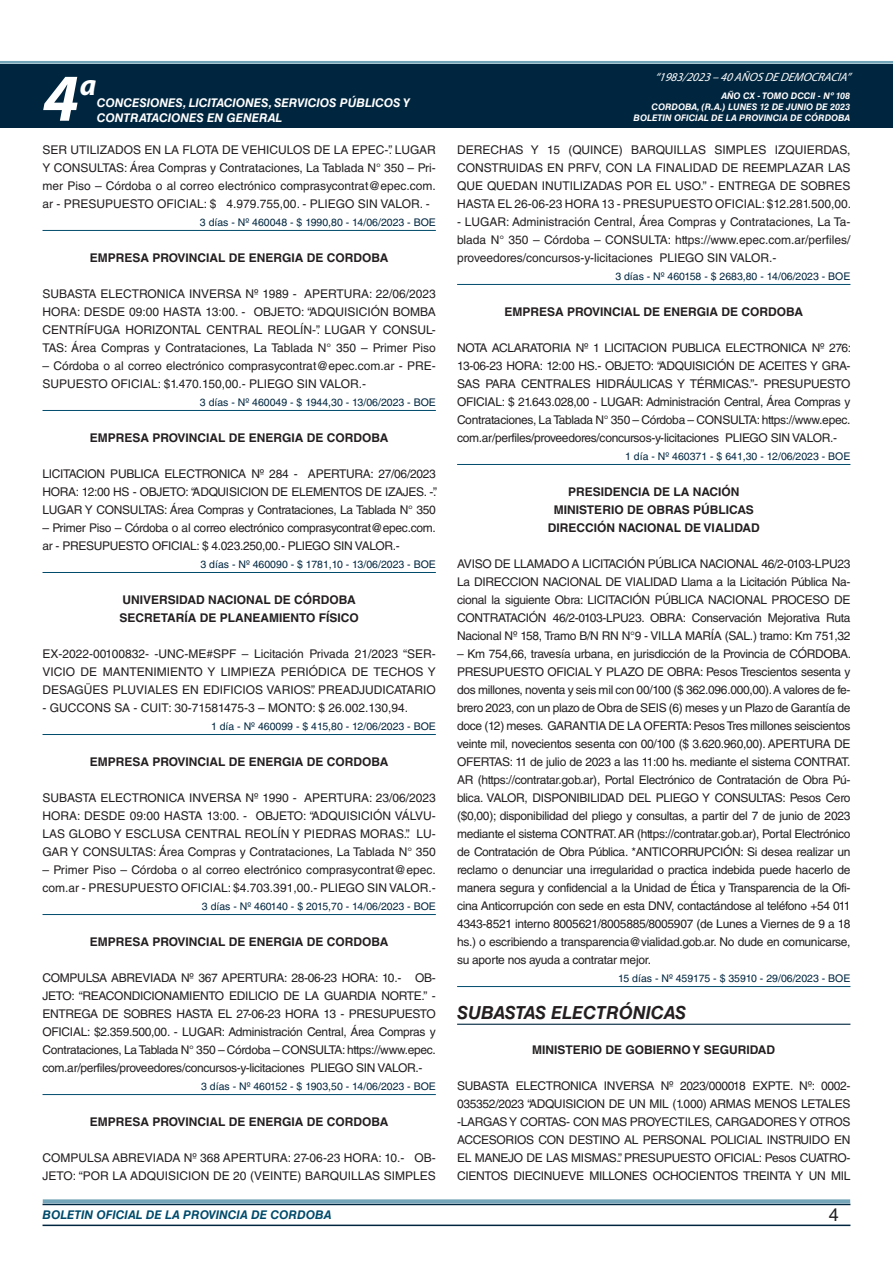
<style>
.page{position:relative;width:893px;height:1263px;background:#fff}
.page>*{position:absolute;margin:0;border:0;box-sizing:border-box;transform-origin:0 0}
.t1{font:italic 700 67.5px "Myriad Pro";color:#fff}
.t2{font:italic 700 30px "Myriad Pro";color:#fff}
.NOMBRE_DE_MINISTERIO{font:italic 700 18px "Helvetica LT Std";color:#231f20}
.t3{font:18px "Helvetica LT Std";color:#231f20}
.TEXTO_BASE{font:12px/18px "Helvetica LT Std";letter-spacing:-.01em;color:#231f20;text-align:justify}
.RESUELVE{font:700 12px "Helvetica LT Std";color:#231f20}
.t4{font:italic 700 12px/14.4px "Helvetica LT Std";color:#fff}
.t5{font:italic 700 12px "Helvetica LT Std";color:#004b6c}
.t6{font:italic 12px "Myriad Pro";color:#fff}
.FECHA_DE_VENCIMIENTO{font:10.5px "Helvetica LT Std";color:#00263f}
.t7{font:italic 700 9px/10.8px "Helvetica LT Std";color:#fff;text-align:right}
</style>
<div class="page">
<div style="left:0;top:61px;width:893px;height:6px;background:#fff;opacity:.75"></div>
<hr style="left:43px;top:1224px;width:807px;height:2px;background:#00263f">
<div style="left:42px;top:1198px;width:809px;height:8px;background:#fff;opacity:.75"></div>
<div style="left:0;top:64px;width:893px;height:64px;background:#00263f"></div>
<hr style="left:43px;top:230px;width:393px;height:1px;background:#004b6c">
<hr style="left:43px;top:410px;width:393px;height:1px;background:#004b6c">
<hr style="left:43px;top:572px;width:393px;height:1px;background:#004b6c">
<hr style="left:43px;top:734px;width:393px;height:1px;background:#004b6c">
<hr style="left:43px;top:914px;width:393px;height:1px;background:#004b6c">
<hr style="left:43px;top:1094px;width:393px;height:1px;background:#004b6c">
<hr style="left:457px;top:284px;width:393px;height:1px;background:#004b6c">
<hr style="left:457px;top:464px;width:393px;height:1px;background:#004b6c">
<hr style="left:457px;top:986px;width:393px;height:1px;background:#004b6c">
<hr style="left:457px;top:1024px;width:393px;height:1px;background:#00263f">
<h1 class="t1" style="left:43px;top:54px;width:38px">4</h1>
<h2 class="t2" style="left:80px;top:66px;width:18px">a</h2>
<p class="t4" style="left:97px;top:96px;width:315px">CONCESIONES, LICITACIONES, SERVICIOS PÚBLICOS Y<br>CONTRATACIONES EN GENERAL</p>
<p class="t6" style="left:655px;top:70px;width:197px">“ 1983/2023 – 40 AÑOS DE DEMOCRACIA”</p>
<p class="t7" style="left:651px;top:91px;width:200px">AÑO CX - TOMO DCCII - Nº 108<br>CORDOBA, (R.A.) LUNES 12 DE JUNIO DE 2023</p>
<p class="t7" style="left:634px;top:112px;width:218px">BOLETIN OFICIAL DE LA PROVINCIA DE CÓRDOBA</p>
<p class="TEXTO_BASE" style="left:43px;top:141px;width:395px">SER UTILIZADOS EN LA FLOTA DE VEHICULOS DE LA EPEC-”. LUGAR Y CONSULTAS: Área Compras y Contrataciones, La Tablada N° 350 – Pri&shy;mer Piso – Córdoba o al correo electrónico comprasycontrat@epec.com. ar - PRESUPUESTO OFICIAL: $ 4.979.755,00. - PLIEGO SIN VALOR. -</p>
<p class="FECHA_DE_VENCIMIENTO" style="left:200px;top:216px;width:237px">3 días - Nº 460048 - $ 1990,80 - 14/06/2023 - BOE</p>
<p class="RESUELVE" style="left:90px;top:250px;width:300px">EMPRESA PROVINCIAL DE ENERGIA DE CORDOBA</p>
<p class="TEXTO_BASE" style="left:43px;top:285px;width:395px">SUBASTA ELECTRONICA INVERSA Nº 1989 - APERTURA: 22/06/2023<br>HORA: DESDE 09:00 HASTA 13:00. - OBJETO: “ADQUISICIÓN BOMBA CENTRÍFUGA HORIZONTAL CENTRAL REOLÍN-”. LUGAR Y CONSUL-TAS: Área Compras y Contrataciones, La Tablada N° 350 – Primer Piso</p>
<p class="TEXTO_BASE" style="left:43px;top:357px;width:395px">– Córdoba o al correo electrónico comprasycontrat@epec.com.ar - PRE-<br>SUPUESTO OFICIAL: $1.470.150,00.- PLIEGO SIN VALOR.-</p>
<p class="FECHA_DE_VENCIMIENTO" style="left:200px;top:396px;width:237px">3 días - Nº 460049 - $ 1944,30 - 13/06/2023 - BOE</p>
<p class="RESUELVE" style="left:90px;top:430px;width:300px">EMPRESA PROVINCIAL DE ENERGIA DE CORDOBA</p>
<p class="TEXTO_BASE" style="left:43px;top:465px;width:396px">LICITACION PUBLICA ELECTRONICA Nº 284 - APERTURA: 27/06/2023<br>HORA: 12:00 HS - OBJETO: “ADQUISICION DE ELEMENTOS DE IZAJES. -”.<br>LUGAR Y CONSULTAS: Área Compras y Contrataciones, La Tablada N° 350</p>
<p class="TEXTO_BASE" style="left:43px;top:519px;width:395px">– Primer Piso – Córdoba o al correo electrónico comprasycontrat@epec.com. ar - PRESUPUESTO OFICIAL: $ 4.023.250,00.- PLIEGO SIN VALOR.-</p>
<p class="FECHA_DE_VENCIMIENTO" style="left:201px;top:558px;width:237px">3 días - Nº 460090 - $ 1781,10 - 13/06/2023 - BOE</p>
<p class="RESUELVE" style="left:123px;top:592px;width:235px">UNIVERSIDAD NACIONAL DE CÓRDOBA</p>
<p class="RESUELVE" style="left:120px;top:610px;width:241px">SECRETARÍA DE PLANEAMIENTO FÍSICO</p>
<p class="TEXTO_BASE" style="left:43px;top:645px;width:395px">EX-2022-00100832- -UNC-ME#SPF – Licitación Privada 21/2023 “SER-VICIO DE MANTENIMIENTO Y LIMPIEZA PERIÓDICA DE TECHOS Y DESAGÜES PLUVIALES EN EDIFICIOS VARIOS”. PREADJUDICATARIO</p>
<p class="TEXTO_BASE" style="left:43px;top:699px;width:367px">- GUCCONS SA - CUIT: 30-71581475-3 – MONTO: $ 26.002.130,94.</p>
<p class="FECHA_DE_VENCIMIENTO" style="left:211px;top:720px;width:226px">1 día - Nº 460099 - $ 415,80 - 12/06/2023 - BOE</p>
<p class="RESUELVE" style="left:90px;top:754px;width:300px">EMPRESA PROVINCIAL DE ENERGIA DE CORDOBA</p>
<p class="TEXTO_BASE" style="left:43px;top:789px;width:395px">SUBASTA ELECTRONICA INVERSA Nº 1990 - APERTURA: 23/06/2023<br>HORA: DESDE 09:00 HASTA 13:00. - OBJETO: “ADQUISICIÓN VÁLVU-LAS GLOBO Y ESCLUSA CENTRAL REOLÍN Y PIEDRAS MORAS.”. LU-GAR Y CONSULTAS: Área Compras y Contrataciones, La Tablada N° 350</p>
<p class="TEXTO_BASE" style="left:43px;top:861px;width:395px">– Primer Piso – Córdoba o al correo electrónico comprasycontrat@epec. com.ar - PRESUPUESTO OFICIAL: $4.703.391,00.- PLIEGO SIN VALOR.-</p>
<p class="FECHA_DE_VENCIMIENTO" style="left:202px;top:900px;width:235px">3 días - Nº 460140 - $ 2015,70 - 14/06/2023 - BOE</p>
<p class="RESUELVE" style="left:90px;top:934px;width:300px">EMPRESA PROVINCIAL DE ENERGIA DE CORDOBA</p>
<p class="TEXTO_BASE" style="left:43px;top:969px;width:395px">COMPULSA ABREVIADA Nº 367 APERTURA: 28-06-23 HORA: 10.- OB-JETO: “REACONDICIONAMIENTO EDILICIO DE LA GUARDIA NORTE.” - ENTREGA DE SOBRES HASTA EL 27-06-23 HORA 13 - PRESUPUESTO OFICIAL: $2.359.500,00. - LUGAR: Administración Central, Área Compras y Contrataciones, La Tablada N° 350 – Córdoba – CONSULTA: https://www.epec. com.ar/perfiles/proveedores/concursos-y-licitaciones PLIEGO SIN VALOR.-</p>
<p class="FECHA_DE_VENCIMIENTO" style="left:201px;top:1080px;width:236px">3 días - Nº 460152 - $ 1903,50 - 14/06/2023 - BOE</p>
<p class="RESUELVE" style="left:90px;top:1114px;width:300px">EMPRESA PROVINCIAL DE ENERGIA DE CORDOBA</p>
<p class="TEXTO_BASE" style="left:43px;top:1149px;width:395px">COMPULSA ABREVIADA Nº 368 APERTURA: 27-06-23 HORA: 10.- OB-<br>JETO: “POR LA ADQUISICION DE 20 (VEINTE) BARQUILLAS SIMPLES</p>
<p class="TEXTO_BASE" style="left:457px;top:141px;width:396px">DERECHAS Y 15 (QUINCE) BARQUILLAS SIMPLES IZQUIERDAS, CONSTRUIDAS EN PRFV, CON LA FINALIDAD DE REEMPLAZAR LAS QUE QUEDAN INUTILIZADAS POR EL USO.” - ENTREGA DE SOBRES HASTA EL 26-06-23 HORA 13 - PRESUPUESTO OFICIAL: $12.281.500,00.</p>
<p class="TEXTO_BASE" style="left:457px;top:213px;width:395px">- LUGAR: Administración Central, Área Compras y Contrataciones, La Ta&shy;blada N° 350 – Córdoba – CONSULTA: https://www.epec.com.ar/perfiles/ proveedores/concursos-y-licitaciones PLIEGO SIN VALOR.-</p>
<p class="FECHA_DE_VENCIMIENTO" style="left:615px;top:270px;width:237px">3 días - Nº 460158 - $ 2683,80 - 14/06/2023 - BOE</p>
<p class="RESUELVE" style="left:504px;top:304px;width:300px">EMPRESA PROVINCIAL DE ENERGIA DE CORDOBA</p>
<p class="TEXTO_BASE" style="left:457px;top:339px;width:395px">NOTA ACLARATORIA Nº 1 LICITACION PUBLICA ELECTRONICA Nº 276:<br>13-06-23 HORA: 12:00 HS.- OBJETO: “ADQUISICIÓN DE ACEITES Y GRA-SAS PARA CENTRALES HIDRÁULICAS Y TÉRMICAS.”- PRESUPUESTO OFICIAL: $ 21.643.028,00 - LUGAR: Administración Central, Área Compras y Contrataciones, La Tablada N° 350 – Córdoba – CONSULTA: https://www.epec. com.ar/perfiles/proveedores/concursos-y-licitaciones PLIEGO SIN VALOR.-</p>
<p class="FECHA_DE_VENCIMIENTO" style="left:625px;top:450px;width:227px">1 día - Nº 460371 - $ 641,30 - 12/06/2023 - BOE</p>
<p class="RESUELVE" style="left:568px;top:484px;width:173px">PRESIDENCIA DE LA NACIÓN</p>
<p class="RESUELVE" style="left:554px;top:502px;width:201px">MINISTERIO DE OBRAS PÚBLICAS</p>
<p class="RESUELVE" style="left:548px;top:520px;width:214px">DIRECCIÓN NACIONAL DE VIALIDAD</p>
<p class="TEXTO_BASE" style="left:457px;top:555px;width:395px">AVISO DE LLAMADO A LICITACIÓN PÚBLICA NACIONAL 46/2-0103-LPU23<br>La DIRECCION NACIONAL DE VIALIDAD Llama a la Licitación Pública Na&shy;cional la siguiente Obra: LICITACIÓN PÚBLICA NACIONAL PROCESO DE CONTRATACIÓN 46/2-0103-LPU23. OBRA: Conservación Mejorativa Ruta Nacional Nº 158, Tramo B/N RN N°9 - VILLA MARÍA (SAL.) tramo: Km 751,32</p>
<p class="TEXTO_BASE" style="left:457px;top:645px;width:396px">– Km 754,66, travesía urbana, en jurisdicción de la Provincia de CÓRDOBA.<br>PRESUPUESTO OFICIAL Y PLAZO DE OBRA: Pesos Trescientos sesenta y dos millones, noventa y seis mil con 00/100 ($ 362.096.000,00). A valores de fe&shy;brero 2023, con un plazo de Obra de SEIS (6) meses y un Plazo de Garantía de doce (12) meses. GARANTIA DE LA OFERTA: Pesos Tres millones seiscientos veinte mil, novecientos sesenta con 00/100 ($ 3.620.960,00). APERTURA DE OFERTAS: 11 de julio de 2023 a las 11:00 hs. mediante el sistema CONTRAT.<br>AR (https://contratar.gob.ar), Portal Electrónico de Contratación de Obra Pú&shy;blica. VALOR, DISPONIBILIDAD DEL PLIEGO Y CONSULTAS: Pesos Cero ($0,00); disponibilidad del pliego y consultas, a partir del 7 de junio de 2023 mediante el sistema CONTRAT. AR (https://contratar.gob.ar), Portal Electrónico de Contratación de Obra Pública. *ANTICORRUPCIÓN: Si desea realizar un reclamo o denunciar una irregularidad o practica indebida puede hacerlo de manera segura y confidencial a la Unidad de Ética y Transparencia de la Ofi&shy;cina Anticorrupción con sede en esta DNV, contactándose al teléfono +54 011<br>4343-8521 interno 8005621/8005885/8005907 (de Lunes a Viernes de 9 a 18 hs.) o escribiendo a transparencia@vialidad.gob.ar. No dude en comunicarse, su aporte nos ayuda a contratar mejor.</p>
<p class="FECHA_DE_VENCIMIENTO" style="left:618px;top:972px;width:234px">15 días - Nº 459175 - $ 35910 - 29/06/2023 - BOE</p>
<p class="NOMBRE_DE_MINISTERIO" style="left:457px;top:1002px;width:230px">SUBASTAS ELECTRÓNICAS</p>
<p class="RESUELVE" style="left:532px;top:1042px;width:245px">MINISTERIO DE GOBIERNO Y SEGURIDAD</p>
<p class="TEXTO_BASE" style="left:457px;top:1077px;width:395px">SUBASTA ELECTRONICA INVERSA Nº 2023/000018 EXPTE. Nº: 0002- 035352/2023 “ADQUISICION DE UN MIL (1.000) ARMAS MENOS LETALES -LARGAS Y CORTAS- CON MAS PROYECTILES, CARGADORES Y OTROS ACCESORIOS CON DESTINO AL PERSONAL POLICIAL INSTRUIDO EN EL MANEJO DE LAS MISMAS.”. PRESUPUESTO OFICIAL: Pesos CUATRO-CIENTOS DIECINUEVE MILLONES OCHOCIENTOS TREINTA Y UN MIL</p>
<p class="t5" style="left:43px;top:1208px;width:290px">BOLETIN OFICIAL DE LA PROVINCIA DE CORDOBA</p>
<h3 class="t3" style="left:829px;top:1204px;width:12px">4</h3>
</div>
